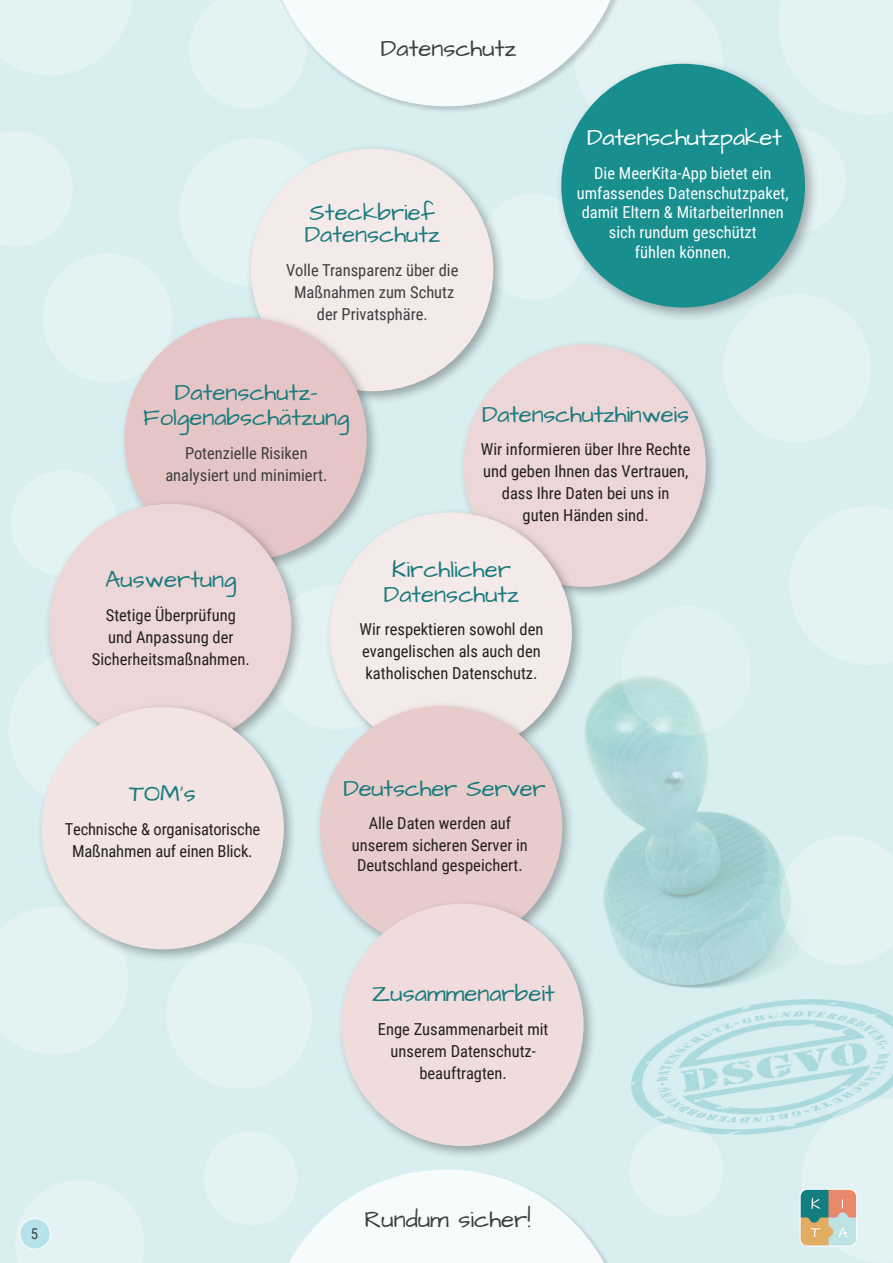
<style>
.page{position:relative;width:893px;height:1263px;background:#d8eef0}
.page>*{position:absolute;margin:0;border:0;box-sizing:border-box;transform-origin:0 0}
.t1{font:24px/25.2px "Architects Daughter";color:#197b7d;text-align:center}
.t2{font:24px "Architects Daughter";color:#3e3e3f}
.t3{font:24px "Architects Daughter";letter-spacing:-.01em;color:#fff}
.t4{font:16.5px/22px "Roboto Condensed";color:#231f20;text-align:center}
.t5{font:16.5px/19.8px "Roboto Condensed";color:#fff;text-align:center}
.t6{font:16.5px/22px "Roboto Condensed";color:#3e3e3f;text-align:center}
.t7{font:14.85px "Roboto Condensed";color:#3e3e3f}
.s1{font-family:"Minion Pro"}
</style>
<div class="page">
<img style="left:585px;top:681px;width:308px;height:554px">
<div style="left:11px;top:470px;width:106px;height:106px;background:#e3f3f4;border-radius:50%"></div>
<svg style="left:15px;top:1181px;width:129px;height:82px"></svg>
<div style="left:43px;top:253px;width:129px;height:130px;background:#e3f3f4;border-radius:50%"></div>
<div style="left:166px;top:942px;width:146px;height:147px;background:#e3f3f4;border-radius:50%"></div>
<div style="left:204px;top:1131px;width:94px;height:94px;background:#e3f3f4;border-radius:50%"></div>
<div style="left:629px;top:1123px;width:94px;height:94px;background:#e3f3f4;border-radius:50%"></div>
<div style="left:779px;top:0;width:114px;height:114px;background:#e3f3f4"></div>
<svg style="left:0;top:131px;width:73px;height:115px"></svg>
<svg style="left:0;top:0;width:132px;height:75px"></svg>
<svg style="left:0;top:909px;width:128px;height:145px"></svg>
<div style="left:9px;top:646px;width:165px;height:166px;background:#e3f3f4;border-radius:50%"></div>
<svg style="left:801px;top:1098px;width:92px;height:165px"></svg>
<div style="left:723px;top:294px;width:148px;height:148px;background:#e3f3f4;border-radius:50%"></div>
<svg style="left:790px;top:506px;width:103px;height:159px"></svg>
<div style="left:266px;top:585px;width:144px;height:144px;background:#e3f3f4;border-radius:50%"></div>
<svg style="left:621px;top:605px;width:130px;height:131px"></svg>
<div style="left:480px;top:193px;width:107px;height:107px;background:#e3f3f4;border-radius:50%"></div>
<div style="left:740px;top:128px;width:106px;height:106px;background:#e3f3f4;border-radius:50%"></div>
<div style="left:20px;top:1218px;width:30px;height:31px;background:#b5e2eb;border-radius:50%"></div>
<div style="left:19px;top:1218px;width:32px;height:31px;border:1px solid #fff;border-radius:50%"></div>
<svg style="left:780px;top:835px;width:113px;height:130px"></svg>
<img style="left:800px;top:1189px;width:57px;height:57px">
<div style="left:800px;top:1189px;width:57px;height:57px;border:1px solid #fff;border-radius:7px"></div>
<div style="left:179px;top:138px;width:148px;height:148px;background:#e3f3f4;border-radius:50%"></div>
<div style="left:459px;top:340px;width:260px;height:260px;background:#231f20;opacity:.35"></div>
<div style="left:463px;top:344px;width:243px;height:243px;background:#edd6d7;border-radius:50%"></div>
<div style="left:246px;top:144px;width:260px;height:260px;background:#231f20;opacity:.35"></div>
<div style="left:251px;top:149px;width:242px;height:242px;background:#f5eaea;border-radius:50%"></div>
<div style="left:120px;top:313px;width:260px;height:260px;background:#231f20;opacity:.35"></div>
<div style="left:124px;top:318px;width:243px;height:242px;background:#e5c5c6;border-radius:50%"></div>
<div style="left:44px;top:499px;width:260px;height:260px;background:#231f20;opacity:.35"></div>
<div style="left:49px;top:504px;width:242px;height:242px;background:#edd6d7;border-radius:50%"></div>
<div style="left:37px;top:702px;width:260px;height:260px;background:#231f20;opacity:.35"></div>
<div style="left:41px;top:707px;width:243px;height:242px;background:#f3e4e4;border-radius:50%"></div>
<div style="left:325px;top:508px;width:260px;height:260px;background:#231f20;opacity:.35"></div>
<div style="left:330px;top:512px;width:242px;height:243px;background:#f5eaea;border-radius:50%"></div>
<div style="left:315px;top:701px;width:260px;height:260px;background:#231f20;opacity:.35"></div>
<div style="left:320px;top:706px;width:242px;height:242px;background:#e8cccb;border-radius:50%"></div>
<div style="left:336px;top:899px;width:261px;height:260px;background:#231f20;opacity:.35"></div>
<div style="left:341px;top:904px;width:243px;height:242px;background:#f0dcdd;border-radius:50%"></div>
<div style="left:556px;top:58px;width:263px;height:264px;background:#231f20;opacity:.35"></div>
<div style="left:561px;top:64px;width:244px;height:244px;background:#188f8e;border-radius:50%"></div>
<svg style="left:190px;top:0;width:533px;height:135px"></svg>
<svg style="left:289px;top:1169px;width:329px;height:94px"></svg>
<h1 class="t2" style="left:381px;top:32px;width:137px">Datenschutz</h1>
<h1 class="t1" style="left:305px;top:203px;width:137px;line-height:22px;text-align:left">Steckbrief<br>Datenschutz</h1>
<p class="t6" style="left:286px;top:259px;width:174px">Volle Transparenz über die<br>Maßnahmen zum Schutz der Privatsphäre.</p>
<h1 class="t3" style="left:587px;top:121px;width:196px">Datenschutzpaket</h1>
<p class="t5" style="left:577px;top:162px;width:213px">Die MeerKita-App bietet ein umfassendes Datenschutzpaket, damit Eltern &amp; MitarbeiterInnen sich rundum geschützt<br>fühlen können<span class="s1">.</span></p>
<h1 class="t1" style="left:143px;top:381px;width:208px">Datenschutz-<br>Folgenabschätzung</h1>
<p class="t6" style="left:165px;top:441px;width:163px">Potenzielle Risiken analysiert und minimiert.</p>
<h1 class="t1" style="left:482px;top:402px;width:208px">Datenschutzhinweis</h1>
<p class="t4" style="left:481px;top:438px;width:211px">Wir informieren über Ihre Rechte und geben Ihnen das Vertrauen, dass Ihre Daten bei uns in<br>guten Händen sind.</p>
<h1 class="t1" style="left:105px;top:568px;width:133px">Auswertung</h1>
<p class="t4" style="left:92px;top:603px;width:159px">Stetige Überprüfung und Anpassung der<br>Sicherheitsmaßnahmen.</p>
<h1 class="t1" style="left:384px;top:557px;width:137px">Kirchlicher<br>Datenschutz</h1>
<p class="t4" style="left:360px;top:618px;width:185px;text-align:left">Wir respektieren sowohl den evangelischen als auch den katholischen Datenschutz.</p>
<h1 class="t1" style="left:129px;top:782px;width:68px">TOM‘s</h1>
<p class="t4" style="left:65px;top:817px;width:197px">Technische &amp; organisatorische<br>Maßnahmen auf einen Blick.</p>
<h1 class="t1" style="left:344px;top:776px;width:204px">Deutscher Server</h1>
<p class="t4" style="left:352px;top:812px;width:178px">Alle Daten werden auf unserem sicheren Server in</p>
<p class="t4" style="left:357px;top:853px;width:167px">Deutschland gespeichert.</p>
<h1 class="t1" style="left:372px;top:981px;width:184px">Zusammenarbeit</h1>
<p class="t4" style="left:378px;top:1017px;width:172px">Enge Zusammenarbeit mit unserem Datenschutz&shy;beauftragten.</p>
<p class="t7" style="left:31px;top:1223px;width:9px">5</p>
<h1 class="t2" style="left:364px;top:1203px;width:168px">Rundum sicher!</h1>
</div>
